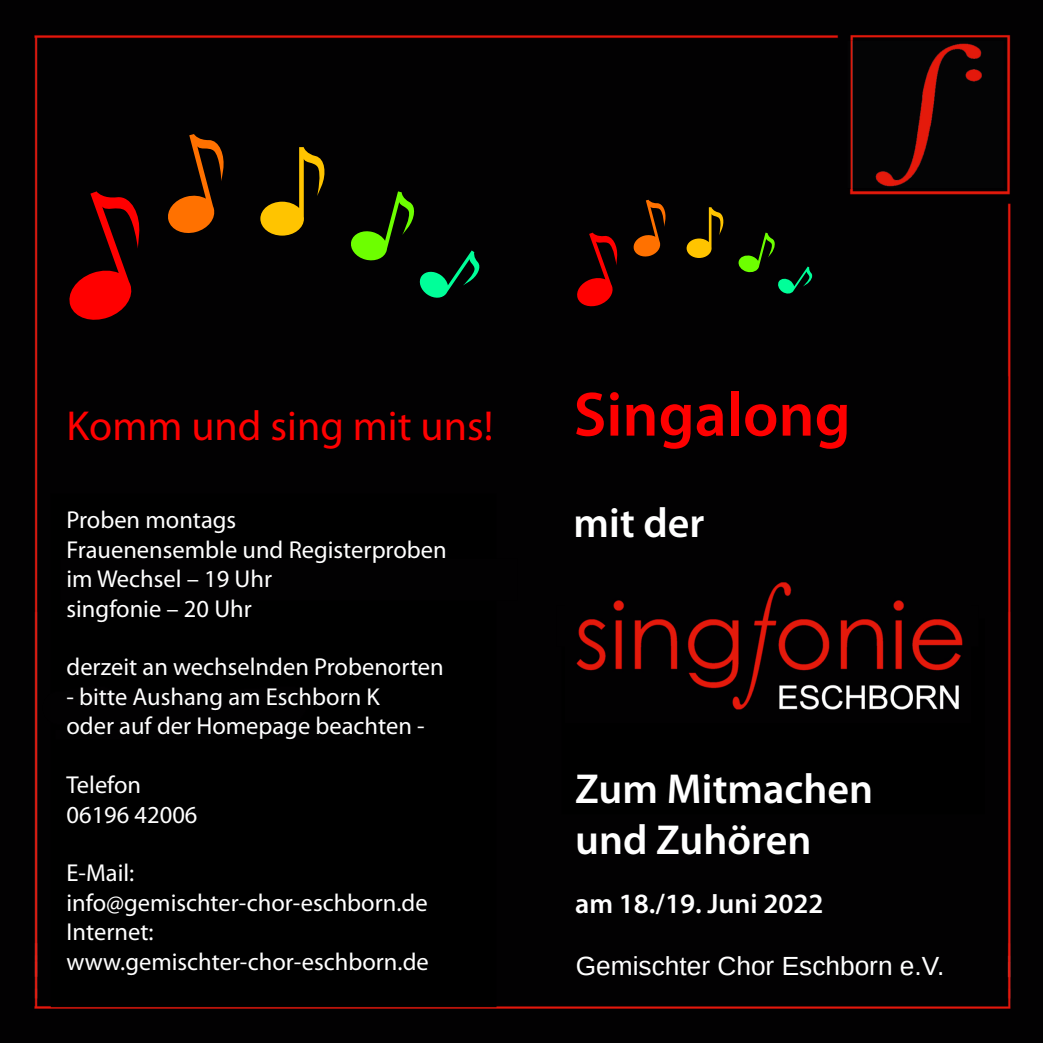
<style>
.page{position:relative;width:1043px;height:1043px;background:#fff}
.page>*{position:absolute;margin:0;border:0;box-sizing:border-box;transform-origin:0 0}
.t1{font:600 63px "Myriad Pro";color:#fe0000}
.t2{font:600 42px/50.4px "Myriad Pro";color:#fff}
.t3{font:42px "Myriad Pro";color:#f00}
.t4{font:600 28px "Myriad Pro";color:#fff}
.t5{font:26.25px "Liberation Sans";color:#fff}
.t6{font:24.5px/29.4px "Myriad Pro";color:#fff}
</style>
<div class="page">
<div style="left:0;top:0;width:1042px;height:1042px;background:#020102"></div>
<div style="left:35px;top:36px;width:975px;height:972px;background:#020102"></div>
<svg style="left:575px;top:232px;width:43px;height:76px;background:#5a0001"></svg>
<svg style="left:632px;top:200px;width:34px;height:58px;background:#562601"></svg>
<svg style="left:686px;top:207px;width:38px;height:51px;background:#4c3a01"></svg>
<svg style="left:737px;top:232px;width:76px;height:62px;background:#0a250a"></svg>
<svg style="left:66px;top:191px;width:75px;height:132px;background:#5b0001"></svg>
<svg style="left:166px;top:134px;width:59px;height:101px;background:#562601"></svg>
<svg style="left:260px;top:147px;width:67px;height:88px;background:#4c3a01"></svg>
<svg style="left:349px;top:191px;width:133px;height:108px;background:#0a250a"></svg>
<img style="left:565px;top:573px;width:405px;height:149px">
<h2 class="t3" style="left:66px;top:408px;width:428px">Komm und sing mit uns!</h2>
<p class="t6" style="left:66px;top:507px;width:381px">Proben montags<br>Frauenensemble und Registerproben im Wechsel – 19 Uhr<br>singfonie – 20 Uhr</p>
<p class="t6" style="left:66px;top:654px;width:379px">derzeit an wechselnden Probenorten</p>
<p class="t6" style="left:66px;top:683px;width:359px">- bitte Aushang am Eschborn K oder auf der Homepage beachten -</p>
<p class="t6" style="left:66px;top:772px;width:132px">Telefon<br>06196 42006</p>
<p class="t6" style="left:66px;top:860px;width:363px">E-Mail: info@gemischter-chor-eschborn.de<br>Internet: www.gemischter-chor-eschborn.de</p>
<h1 class="t1" style="left:573px;top:388px;width:278px">Singalong</h1>
<h2 class="t2" style="left:573px;top:500px;width:132px">mit der</h2>
<h2 class="t2" style="left:575px;top:767px;width:299px">Zum Mitmachen und Zuhören</h2>
<p class="t4" style="left:575px;top:891px;width:250px">am 18./19. Juni 2022</p>
<p class="t5" style="left:575px;top:955px;width:370px">Gemischter Chor Eschborn e.V.</p>
</div>
